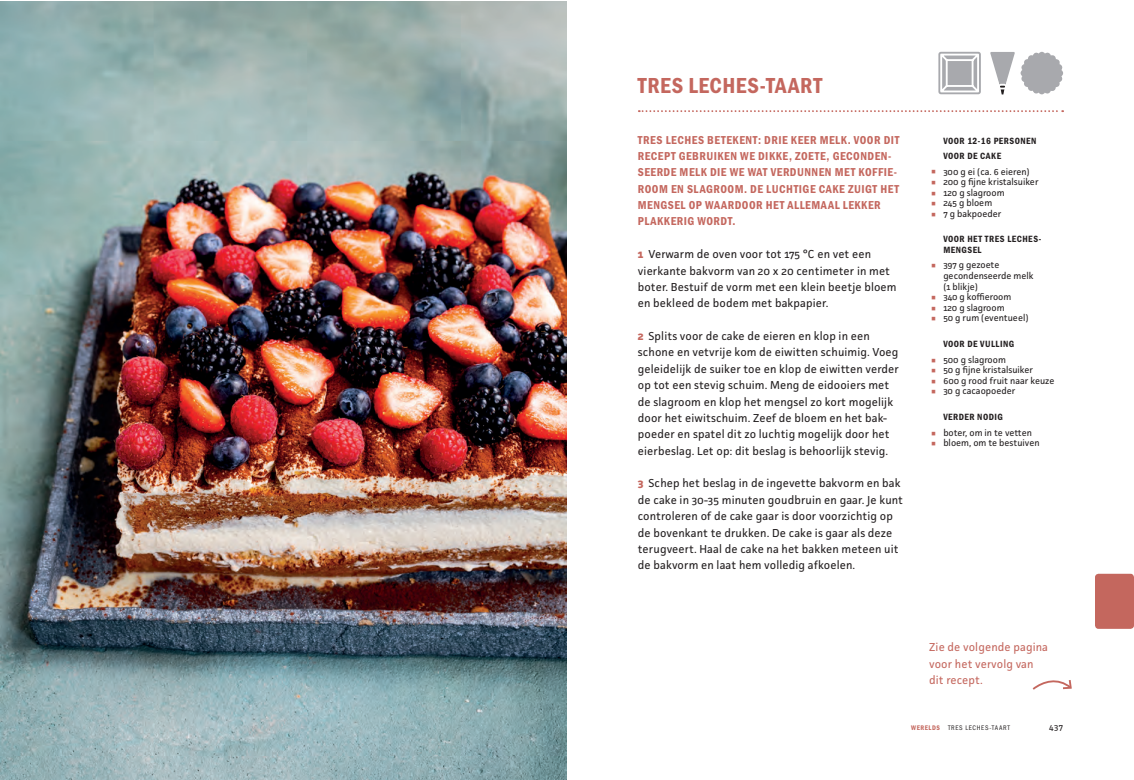
<style>
.page{position:relative;width:1134px;height:780px;background:#fff}
.page>*{position:absolute;margin:0;border:0;box-sizing:border-box;transform-origin:0 0}
.t1{font:32.62px "Franklin Gothic URW Con Boo";color:#c4675e;scale:1.15 1}
.t2{font:22.5px "Franklin Gothic URW Con Dem";letter-spacing:.02em;color:#c4675e}
.t3{font:11.88px/16.4px "Franklin Gothic URW Con Dem";letter-spacing:.04em;color:#c4675e}
.t4{font:11.5px/16.4px "Facit";letter-spacing:.01em;color:#231f20}
.t5{font:11.5px/16.4px "Facit";letter-spacing:.01em;color:#c4675e}
.t6{font:9.38px/10.6px "Facit";color:#231f20}
.t7{font:9.38px/15.2px "Franklin Gothic URW Con Dem";letter-spacing:.05em;color:#231f20}
.t8{font:9.12px "Facit";color:#231f20}
.t9{font:6.88px "Franklin Gothic URW Con Boo";color:#231f20}
.t10{font:6.88px "Franklin Gothic URW Con Dem";letter-spacing:.075em;color:#c4675e}
.s1{font-weight:700;font-size:11.75px;color:#c4675e}
.s2{font-family:"Franklin Gothic URW Con Boo";color:#231f20}
</style>
<div class="page">
<div style="left:1095px;top:573px;width:39px;height:55px;background:#c4675e;border-radius:4px"></div>
<img style="left:0;top:2px;width:567px;height:778px">
<svg style="left:639px;top:110px;width:424px;height:2px"></svg>
<svg style="left:1032px;top:680px;width:40px;height:10px"></svg>
<svg style="left:938px;top:52px;width:43px;height:42px"></svg>
<svg style="left:939px;top:52px;width:41px;height:42px"></svg>
<svg style="left:990px;top:52px;width:73px;height:43px"></svg>
<h2 class="t2" style="left:638px;top:71px;width:186px">TRES LECHES-TAART</h2>
<p class="t3" style="left:638px;top:131px;width:263px">TRES LECHES BETEKENT: DRIE KEER MELK. VOOR DIT RECEPT GEBRUIKEN WE DIKKE, ZOETE, GECONDEN-SEERDE MELK DIE WE WAT VERDUNNEN MET KOFFIE-ROOM EN SLAGROOM. DE LUCHTIGE CAKE ZUIGT HET MENGSEL OP WAARDOOR HET ALLEMAAL LEKKER PLAKKERIG WORDT.</p>
<p class="t4" style="left:638px;top:246px;width:260px"><span class="s1">1</span> Verwarm de oven voor tot 175 °C en vet een vierkante bakvorm van 20 x 20 centimeter in met boter. Bestuif de vorm met een klein beetje bloem en bekleed de bodem met bakpapier.</p>
<p class="t4" style="left:638px;top:327px;width:263px"><span class="s1">2</span> Splits voor de cake de eieren en klop in een schone en vetvrije kom de eiwitten schuimig. Voeg geleidelijk de suiker toe en klop de eiwitten verder op tot een stevig schuim. Meng de eidooiers met de slagroom en klop het mengsel zo kort mogelijk door het eiwitschuim. Zeef de bloem en het bak&shy;poeder en spatel dit zo luchtig mogelijk door het eierbeslag. Let op: dit beslag is behoorlijk stevig.</p>
<p class="t4" style="left:638px;top:475px;width:267px"><span class="s1">3</span> Schep het beslag in de ingevette bakvorm en bak de cake in 30-35 minuten goudbruin en gaar. Je kunt controleren of de cake gaar is door voorzichtig op de bovenkant te drukken. De cake is gaar als deze terugveert. Haal de cake na het bakken meteen uit de bakvorm en laat hem volledig afkoelen.</p>
<p class="t7" style="left:943px;top:132px;width:95px">VOOR 12-16 PERSONEN<br>VOOR DE CAKE</p>
<h1 class="t1" style="left:929px;top:149px;width:9px">·</h1>
<p class="t6" style="left:943px;top:166px;width:88px">300 g ei (ca. 6 eieren)</p>
<h1 class="t1" style="left:929px;top:160px;width:9px">·</h1>
<p class="t6" style="left:943px;top:176px;width:97px">200 g fijne kristalsuiker</p>
<h1 class="t1" style="left:929px;top:171px;width:9px">·</h1>
<p class="t6" style="left:943px;top:187px;width:63px">120 g slagroom</p>
<h1 class="t1" style="left:929px;top:181px;width:9px">·</h1>
<p class="t6" style="left:943px;top:198px;width:50px">245 g bloem</p>
<h1 class="t1" style="left:929px;top:192px;width:9px">·</h1>
<p class="t6" style="left:943px;top:208px;width:60px">7 g bakpoeder</p>
<p class="t7" style="left:943px;top:234px;width:100px;line-height:10.1px">VOOR HET TRES LECHES-<br>MENGSEL</p>
<h1 class="t1" style="left:929px;top:243px;width:9px">·</h1>
<p class="t6" style="left:943px;top:259px;width:92px">397 g gezoete gecondenseerde melk (1 blikje)</p>
<h1 class="t1" style="left:929px;top:275px;width:9px">·</h1>
<p class="t6" style="left:943px;top:291px;width:69px">340 g koffieroom</p>
<h1 class="t1" style="left:929px;top:286px;width:9px">·</h1>
<p class="t6" style="left:943px;top:302px;width:63px">120 g slagroom</p>
<h1 class="t1" style="left:929px;top:296px;width:9px">·</h1>
<p class="t6" style="left:943px;top:313px;width:87px">50 g rum (eventueel)</p>
<p class="t7" style="left:943px;top:335px;width:72px">VOOR DE VULLING</p>
<h1 class="t1" style="left:929px;top:337px;width:9px">·</h1>
<p class="t6" style="left:943px;top:354px;width:64px">500 g slagroom</p>
<h1 class="t1" style="left:929px;top:348px;width:9px">·</h1>
<p class="t6" style="left:943px;top:364px;width:91px">50 g fijne kristalsuiker</p>
<h1 class="t1" style="left:929px;top:359px;width:9px">·</h1>
<p class="t6" style="left:943px;top:375px;width:113px">600 g rood fruit naar keuze</p>
<h1 class="t1" style="left:929px;top:369px;width:9px">·</h1>
<p class="t6" style="left:943px;top:385px;width:74px">30 g cacaopoeder</p>
<p class="t7" style="left:943px;top:408px;width:61px">VERDER NODIG</p>
<h1 class="t1" style="left:929px;top:410px;width:9px">·</h1>
<p class="t6" style="left:943px;top:427px;width:90px">boter, om in te vetten</p>
<h1 class="t1" style="left:929px;top:421px;width:9px">·</h1>
<p class="t6" style="left:943px;top:437px;width:98px">bloem, om te bestuiven</p>
<p class="t5" style="left:929px;top:638px;width:120px">Zie de volgende pagina voor het vervolg van dit recept.</p>
<p class="t10" style="left:911px;top:723px;width:42px">WERELDS <span class="s2">TRES</span></p>
<p class="t9" style="left:965px;top:723px;width:2px">LECHES</p>
<p class="t9" style="left:989px;top:723px;width:5px">-TAART</p>
<p class="t8" style="left:1049px;top:721px;width:15px">437</p>
</div>
